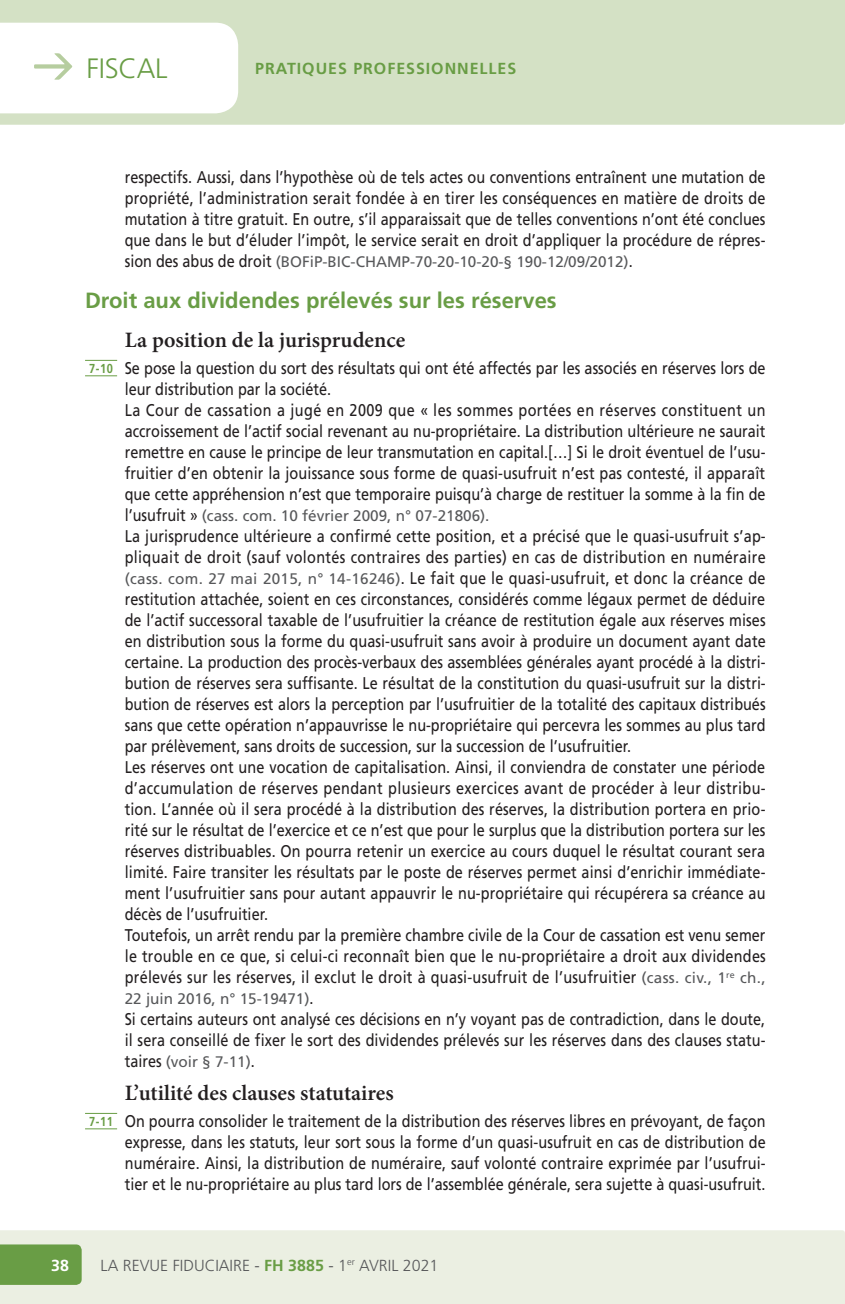
<style>
.page{position:relative;width:845px;height:1304px;background:#fff}
.page>*{position:absolute;margin:0;border:0;box-sizing:border-box;transform-origin:0 0}
.t1{font:300 28px "Frutiger LT";letter-spacing:-.01em;color:#699d45}
.t2{font:600 22px "Minion Pro";color:#231f20}
.t3{font:700 22px "Frutiger LT";color:#699d45}
.t4{font:17px/21px "Frutiger LT";letter-spacing:.005em;color:#231f20;scale:.85 1}
.t5{font:300 16px "Frutiger LT";color:#57585a}
.t6{font:700 16px "Frutiger LT";letter-spacing:.06em;color:#699d45}
.t7{font:700 16px "Frutiger LT";color:#fff}
.t8{font:15.4px "Frutiger LT";color:#57585a}
.s1{font-size:17px;color:#231f20}
.s2{font-weight:700;font-size:13px;color:#699d45}
.s3{font-size:15.4px;color:#57585a}
.s4{font-weight:700;color:#699d45}
</style>
<div class="page">
<div style="left:0;top:1230px;width:845px;height:74px;background:#ebefe2"></div>
<div style="left:0;top:1244px;width:82px;height:41px;background:#699d45"></div>
<div style="left:0;top:0;width:845px;height:125px;background:#d4e1c5"></div>
<svg style="left:0;top:23px;width:238px;height:90px"></svg>
<hr style="left:85px;top:360px;width:32px;height:1px;background:#699d45">
<hr style="left:85px;top:375px;width:32px;height:1px;background:#699d45">
<hr style="left:85px;top:1113px;width:32px;height:1px;background:#699d45">
<hr style="left:85px;top:1128px;width:32px;height:1px;background:#699d45">
<h1 class="t1" style="left:87px;top:52px;width:83px">FISCAL</h1>
<p class="t6" style="left:255px;top:59px;width:263px">PRATIQUEs professionnelles</p>
<p class="t4" style="left:125px;top:167px;width:755px;text-align:justify">respectifs. Aussi, dans l’hypothèse où de tels actes ou conventions entraînent une mutation de propriété, l’administration serait fondée à en tirer les conséquences en matière de droits de mutation à titre gratuit. En outre, s’il apparaissait que de telles conventions n’ont été conclues que dans le but d’éluder l’impôt, le service serait en droit d’appliquer la procédure de répres-</p>
<p class="t8" style="left:125px;top:253px;width:509px"><span class="s1">sion des abus de droit</span> (BOFiP-BIC-CHAMP-70-20-10-20-§ 190-12/09/2012)<span class="s1">.</span></p>
<p class="t3" style="left:85px;top:288px;width:473px">Droit aux dividendes prélevés sur les réserves</p>
<p class="t2" style="left:125px;top:325px;width:282px">La position de la jurisprudence</p>
<p class="t4" style="left:125px;top:357px;width:755px;text-indent:-36px"><span class="s2">7-10</span> Se pose la question du sort des résultats qui ont été affectés par les associés en réserves lors de leur distribution par la société.<br>La Cour de cassation a jugé en 2009 que « les sommes portées en réserves constituent un accroissement de l’actif social revenant au nu-propriétaire. La distribution ultérieure ne saurait remettre en cause le principe de leur transmutation en capital.[…] Si le droit éventuel de l’usu&shy;fruitier d’en obtenir la jouissance sous forme de quasi-usufruit n’est pas contesté, il apparaît que cette appréhension n’est que temporaire puisqu’à charge de restituer la somme à la fin de</p>
<p class="t8" style="left:125px;top:506px;width:366px"><span class="s1">l’usufruit »</span> (cass. com. 10 février 2009, n° 07-21806).</p>
<p class="t4" style="left:125px;top:525px;width:756px">La jurisprudence ultérieure a confirmé cette position, et a précisé que le quasi-usufruit s’ap&shy;pliquait de droit (sauf volontés contraires des parties) en cas de distribution en numéraire <span class="s3">(cass. com. 27 mai 2015, n° 14-16246)</span>. Le fait que le quasi-usufruit, et donc la créance de restitution attachée, soient en ces circonstances, considérés comme légaux permet de déduire de l’actif successoral taxable de l’usufruitier la créance de restitution égale aux réserves mises en distribution sous la forme du quasi-usufruit sans avoir à produire un document ayant date certaine. La production des procès-verbaux des assemblées générales ayant procédé à la distri&shy;bution de réserves sera suffisante. Le résultat de la constitution du quasi-usufruit sur la distri&shy;bution de réserves est alors la perception par l’usufruitier de la totalité des capitaux distribués sans que cette opération n’appauvrisse le nu-propriétaire qui percevra les sommes au plus tard par prélèvement, sans droits de succession, sur la succession de l’usufruitier.<br>Les réserves ont une vocation de capitalisation. Ainsi, il conviendra de constater une période d’accumulation de réserves pendant plusieurs exercices avant de procéder à leur distribu&shy;tion. L’année où il sera procédé à la distribution des réserves, la distribution portera en prio&shy;rité sur le résultat de l’exercice et ce n’est que pour le surplus que la distribution portera sur les réserves distribuables. On pourra retenir un exercice au cours duquel le résultat courant sera limité. Faire transiter les résultats par le poste de réserves permet ainsi d’enrichir immédiate&shy;ment l’usufruitier sans pour autant appauvrir le nu-propriétaire qui récupérera sa créance au décès de l’usufruitier.<br>Toutefois, un arrêt rendu par la première chambre civile de la Cour de cassation est venu semer le trouble en ce que, si celui-ci reconnaît bien que le nu-propriétaire a droit aux dividendes prélevés sur les réserves, il exclut le droit à quasi-usufruit de l’usufruitier <span class="s3">(cass. civ., 1</span><sup>re</sup> <span class="s3">ch.,</span></p>
<p class="t8" style="left:125px;top:989px;width:190px">22 juin 2016, n° 15-19471)<span class="s1">.</span></p>
<p class="t4" style="left:125px;top:1008px;width:755px">Si certains auteurs ont analysé ces décisions en n’y voyant pas de contradiction, dans le doute, il sera conseillé de fixer le sort des dividendes prélevés sur les réserves dans des clauses statu-</p>
<p class="t8" style="left:125px;top:1052px;width:132px"><span class="s1">taires</span> (voir § 7-11)<span class="s1">.</span></p>
<p class="t2" style="left:125px;top:1078px;width:270px">L’utilité des clauses statutaires</p>
<p class="t4" style="left:125px;top:1110px;width:755px;text-align:justify;text-indent:-36px"><span class="s2">7-11</span> On pourra consolider le traitement de la distribution des réserves libres en prévoyant, de façon expresse, dans les statuts, leur sort sous la forme d’un quasi-usufruit en cas de distribution de numéraire. Ainsi, la distribution de numéraire, sauf volonté contraire exprimée par l’usufrui&shy;tier et le nu-propriétaire au plus tard lors de l’assemblée générale, sera sujette à quasi-usufruit.</p>
<p class="t7" style="left:51px;top:1256px;width:19px">38</p>
<p class="t5" style="left:101px;top:1256px;width:112px">LA REVUE FIDUCIAI</p>
<p class="t5" style="left:233px;top:1256px;width:207px">RE - <span class="s4">FH 3885</span> - 1<sup>ER</sup> AVRIL 2021</p>
</div>
